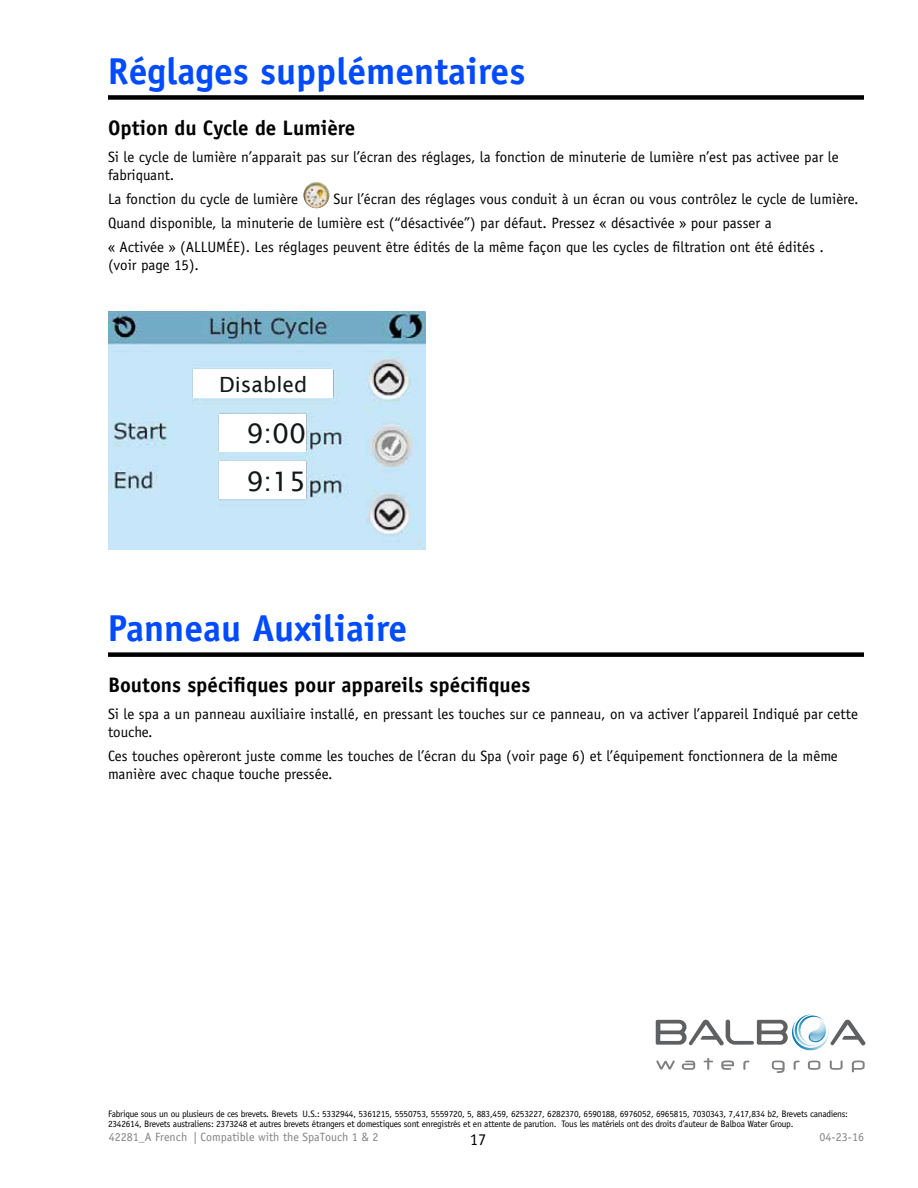
<style>
.page{position:relative;width:918px;height:1188px;background:#fff}
.page>*{position:absolute;margin:0;border:0;box-sizing:border-box;transform-origin:0 0}
.t1{font:700 37.5px "Officina Sans";color:#004bff}
.t2{font:27px/47.5px "Lucida Sans";color:#0f1717}
.t3{font:700 21px "Officina Sans";color:#000}
.t4{font:21px "Lucida Sans";color:#0f1717}
.t5{font:16.5px "Officina Sans";color:#000}
.t6{font:15px/18px "Officina Sans";color:#000}
.t7{font:12px "Officina Sans";color:#808285}
.t8{font:9.3px/10.5px "Officina Sans";letter-spacing:-.025em;color:#000}
</style>
<div class="page">
<svg style="left:656px;top:1060px;width:19px;height:10px"></svg>
<svg style="left:682px;top:1061px;width:13px;height:9px"></svg>
<svg style="left:704px;top:1058px;width:9px;height:12px"></svg>
<svg style="left:721px;top:1060px;width:13px;height:10px"></svg>
<svg style="left:794px;top:1061px;width:6px;height:9px"></svg>
<svg style="left:743px;top:1061px;width:6px;height:9px"></svg>
<svg style="left:808px;top:1061px;width:12px;height:9px"></svg>
<svg style="left:830px;top:1060px;width:13px;height:10px"></svg>
<svg style="left:772px;top:1061px;width:13px;height:12px"></svg>
<svg style="left:852px;top:1061px;width:13px;height:11px"></svg>
<svg style="left:656px;top:1015px;width:209px;height:36px"></svg>
<div style="left:108px;top:95px;width:756px;height:5px;background:#000"></div>
<div style="left:108px;top:652px;width:756px;height:5px;background:#000"></div>
<img style="left:108px;top:312px;width:317px;height:238px">
<div style="left:219px;top:414px;width:87px;height:37px;background:#fff"></div>
<div style="left:219px;top:461px;width:87px;height:38px;background:#fff"></div>
<div style="left:193px;top:369px;width:140px;height:29px;background:#fff"></div>
<img style="left:303px;top:182px;width:26px;height:26px;border-radius:13px">
<h1 class="t1" style="left:108px;top:47px;width:419px">Réglages supplémentaires</h1>
<h3 class="t3" style="left:108px;top:115px;width:249px">Option du Cycle de Lumière</h3>
<p class="t6" style="left:108px;top:148px;width:732px">Si le cycle de lumière n’apparait pas sur l’écran des réglages, la fonction de minuterie de lumière n’est pas activee par le fabriquant.</p>
<p class="t6" style="left:108px;top:190px;width:192px">La fonction du cycle de lumière</p>
<p class="t6" style="left:108px;top:187px;width:752px;line-height:24px;text-indent:226px">Sur l’écran des réglages vous conduit à un écran ou vous contrôlez le cycle de lumière.<br>Quand disponible, la minuterie de lumière est (“désactivée”) par défaut. Pressez « désactivée » pour passer a<br>« Activée » (ALLUMÉE). Les réglages peuvent être édités de la même façon que les cycles de filtration ont été édités .</p>
<p class="t6" style="left:108px;top:256px;width:93px">(voir page 15).</p>
<h3 class="t4" style="left:219px;top:372px;width:90px">Disabled</h3>
<h2 class="t2" style="left:246px;top:410px;width:61px">9:00<br>9:15</h2>
<h1 class="t1" style="left:108px;top:605px;width:301px">Panneau Auxiliaire</h1>
<h3 class="t3" style="left:108px;top:672px;width:424px">Boutons spécifiques pour appareils spécifiques</h3>
<p class="t6" style="left:108px;top:705px;width:752px">Si le spa a un panneau auxiliaire installé, en pressant les touches sur ce panneau, on va activer l’appareil Indiqué par cette touche.</p>
<p class="t6" style="left:108px;top:747px;width:731px">Ces touches opèreront juste comme les touches de l’écran du Spa (voir page 6) et l’équipement fonctionnera de la même manière avec chaque touche pressée.</p>
<p class="t8" style="left:108px;top:1109px;width:741px">Fabrique sous un ou plusieurs de ces brevets. Brevets U.S.: 5332944, 5361215, 5550753, 5559720, 5, 883,459, 6253227, 6282370, 6590188, 6976052, 6965815, 7030343, 7,417,834 b2, Brevets canadiens:<br>2342614, Brevets australiens: 2373248 et autres brevets étrangers et domestiques sont enregistrés et en attente de parution. Tous les matériels ont des droits d’auteur de Balboa Water Group.</p>
<p class="t7" style="left:109px;top:1130px;width:271px">42281_A French | Compatible with the SpaTouch 1 &amp; 2</p>
<p class="t5" style="left:470px;top:1129px;width:18px">17</p>
<p class="t7" style="left:820px;top:1130px;width:46px">04-23-16</p>
</div>
